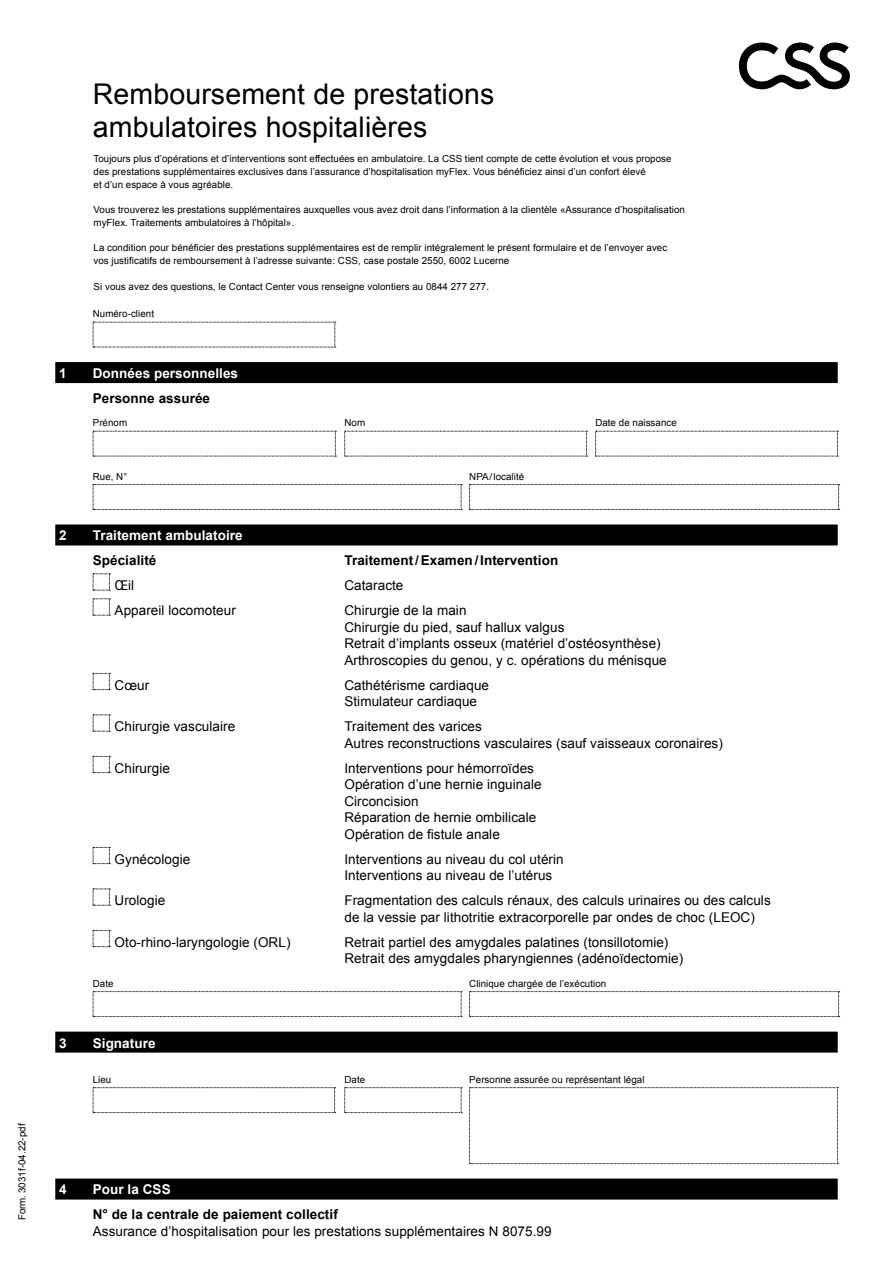
<style>
.page{position:relative;width:893px;height:1263px;background:#fff}
.page>*{position:absolute;margin:0;border:0;box-sizing:border-box;transform-origin:0 0}
.t1{font:28.5px/33px "Arial";letter-spacing:.005em;color:#000}
.t2{font:13.5px/16.5px "Arial";letter-spacing:.005em;color:#000}
.t3{font:700 13.5px "Arial";letter-spacing:.005em;color:#000}
.t4{font:700 13.5px "Arial";letter-spacing:.005em;color:#fff}
.t5{font:9.75px/12.8px "Arial";letter-spacing:.005em;color:#000}
</style>
<div class="page">
<div style="left:55px;top:362px;width:783px;height:21px;background:#000"></div>
<div style="left:55px;top:524px;width:783px;height:21px;background:#000"></div>
<div style="left:55px;top:1031px;width:783px;height:21px;background:#000"></div>
<div style="left:55px;top:1178px;width:783px;height:21px;background:#000"></div>
<svg style="left:93px;top:322px;width:243px;height:26px"></svg>
<svg style="left:93px;top:431px;width:243px;height:26px"></svg>
<svg style="left:344px;top:431px;width:243px;height:26px"></svg>
<svg style="left:595px;top:431px;width:243px;height:26px"></svg>
<svg style="left:93px;top:484px;width:369px;height:26px"></svg>
<svg style="left:469px;top:484px;width:371px;height:26px"></svg>
<svg style="left:93px;top:573px;width:17px;height:18px"></svg>
<svg style="left:93px;top:598px;width:17px;height:18px"></svg>
<svg style="left:93px;top:673px;width:17px;height:17px"></svg>
<svg style="left:93px;top:715px;width:17px;height:17px"></svg>
<svg style="left:93px;top:756px;width:17px;height:17px"></svg>
<svg style="left:93px;top:847px;width:17px;height:17px"></svg>
<svg style="left:93px;top:889px;width:17px;height:17px"></svg>
<svg style="left:93px;top:930px;width:17px;height:17px"></svg>
<svg style="left:93px;top:991px;width:369px;height:26px"></svg>
<svg style="left:469px;top:991px;width:371px;height:26px"></svg>
<svg style="left:93px;top:1087px;width:243px;height:26px"></svg>
<svg style="left:344px;top:1087px;width:118px;height:26px"></svg>
<svg style="left:469px;top:1087px;width:369px;height:77px"></svg>
<svg style="left:739px;top:43px;width:111px;height:46px"></svg>
<p class="t5" style="left:16px;top:1220px;width:99px;rotate:-90deg">Form. 3031f-04.22-pdf</p>
<h1 class="t1" style="left:93px;top:77px;width:403px">Remboursement de prestations ambulatoires hospitalières</h1>
<p class="t5" style="left:94px;top:152px;width:579px">Toujours plus d’opérations et d’interventions sont effectuées en ambulatoire. La CSS tient compte de cette évolution et vous propose des prestations supplémentaires exclusives dans l’assurance d’hospitalisation myFlex. Vous bénéficiez ainsi d’un confort élevé<br>et d’un espace à vous agréable.</p>
<p class="t5" style="left:94px;top:203px;width:593px">Vous trouverez les prestations supplémentaires auxquelles vous avez droit dans l’information à la clientèle «Assurance d’hospitalisation myFlex. Traitements ambulatoires à l’hôpital».</p>
<p class="t5" style="left:94px;top:242px;width:575px">La condition pour bénéficier des prestations supplémentaires est de remplir intégralement le présent formulaire et de l’envoyer avec vos justificatifs de remboursement à l’adresse suivante: CSS, case postale 2550, 6002 Lucerne</p>
<p class="t5" style="left:94px;top:280px;width:397px">Si vous avez des questions, le Contact Center vous renseigne volontiers au 0844 277 277.</p>
<p class="t5" style="left:93px;top:308px;width:63px">Numéro-client</p>
<h2 class="t4" style="left:59px;top:364px;width:9px">1</h2>
<h2 class="t4" style="left:93px;top:364px;width:147px">Données personnelles</h2>
<h2 class="t3" style="left:93px;top:389px;width:119px">Personne assurée</h2>
<p class="t5" style="left:93px;top:417px;width:36px">Prénom</p>
<p class="t5" style="left:344px;top:417px;width:22px">Nom</p>
<p class="t5" style="left:595px;top:417px;width:83px">Date de naissance</p>
<p class="t5" style="left:93px;top:470px;width:36px">Rue, N°</p>
<p class="t5" style="left:469px;top:470px;width:56px">NPA/localité</p>
<h2 class="t4" style="left:59px;top:527px;width:9px">2</h2>
<h2 class="t4" style="left:93px;top:527px;width:151px">Traitement ambulatoire</h2>
<h2 class="t3" style="left:93px;top:552px;width:65px">Spécialité</h2>
<h2 class="t3" style="left:344px;top:552px;width:215px">Traitement/Examen/Intervention</h2>
<h2 class="t2" style="left:115px;top:578px;width:21px">Œil</h2>
<h2 class="t2" style="left:344px;top:578px;width:61px">Cataracte</h2>
<h2 class="t2" style="left:115px;top:603px;width:123px">Appareil locomoteur</h2>
<h2 class="t2" style="left:344px;top:603px;width:324px">Chirurgie de la main<br>Chirurgie du pied, sauf hallux valgus<br>Retrait d’implants osseux (matériel d’ostéosynthèse)<br>Arthroscopies du genou, y c. opérations du ménisque</h2>
<h2 class="t2" style="left:115px;top:677px;width:36px">Cœur</h2>
<h2 class="t2" style="left:344px;top:677px;width:146px">Cathétérisme cardiaque<br>Stimulateur cardiaque</h2>
<h2 class="t2" style="left:115px;top:719px;width:122px">Chirurgie vasculaire</h2>
<h2 class="t2" style="left:344px;top:719px;width:380px">Traitement des varices<br>Autres reconstructions vasculaires (sauf vaisseaux coronaires)</h2>
<h2 class="t2" style="left:115px;top:760px;width:57px">Chirurgie</h2>
<h2 class="t2" style="left:344px;top:760px;width:199px">Interventions pour hémorroïdes<br>Opération d’une hernie inguinale<br>Circoncision<br>Réparation de hernie ombilicale<br>Opération de fistule anale</h2>
<h2 class="t2" style="left:115px;top:851px;width:77px">Gynécologie</h2>
<h2 class="t2" style="left:344px;top:851px;width:221px">Interventions au niveau du col utérin<br>Interventions au niveau de l’utérus</h2>
<h2 class="t2" style="left:115px;top:893px;width:52px">Urologie</h2>
<h2 class="t2" style="left:344px;top:893px;width:428px">Fragmentation des calculs rénaux, des calculs urinaires ou des calculs de la vessie par lithotritie extracorporelle par ondes de choc (LEOC)</h2>
<h2 class="t2" style="left:115px;top:934px;width:177px">Oto-rhino-laryngologie (ORL)</h2>
<h2 class="t2" style="left:344px;top:934px;width:340px">Retrait partiel des amygdales palatines (tonsillotomie)<br>Retrait des amygdales pharyngiennes (adénoïdectomie)</h2>
<p class="t5" style="left:93px;top:977px;width:22px">Date</p>
<p class="t5" style="left:469px;top:977px;width:138px">Clinique chargée de l’exécution</p>
<h2 class="t4" style="left:59px;top:1034px;width:9px">3</h2>
<h2 class="t4" style="left:93px;top:1034px;width:64px">Signature</h2>
<p class="t5" style="left:93px;top:1073px;width:20px">Lieu</p>
<p class="t5" style="left:344px;top:1073px;width:22px">Date</p>
<p class="t5" style="left:469px;top:1073px;width:177px">Personne assurée ou représentant légal</p>
<h2 class="t4" style="left:59px;top:1181px;width:9px">4</h2>
<h2 class="t4" style="left:93px;top:1181px;width:79px">Pour la CSS</h2>
<h2 class="t3" style="left:93px;top:1206px;width:247px">N° de la centrale de paiement collectif</h2>
<h2 class="t2" style="left:93px;top:1223px;width:460px">Assurance d’hospitalisation pour les prestations supplémentaires N 8075.99</h2>
</div>
